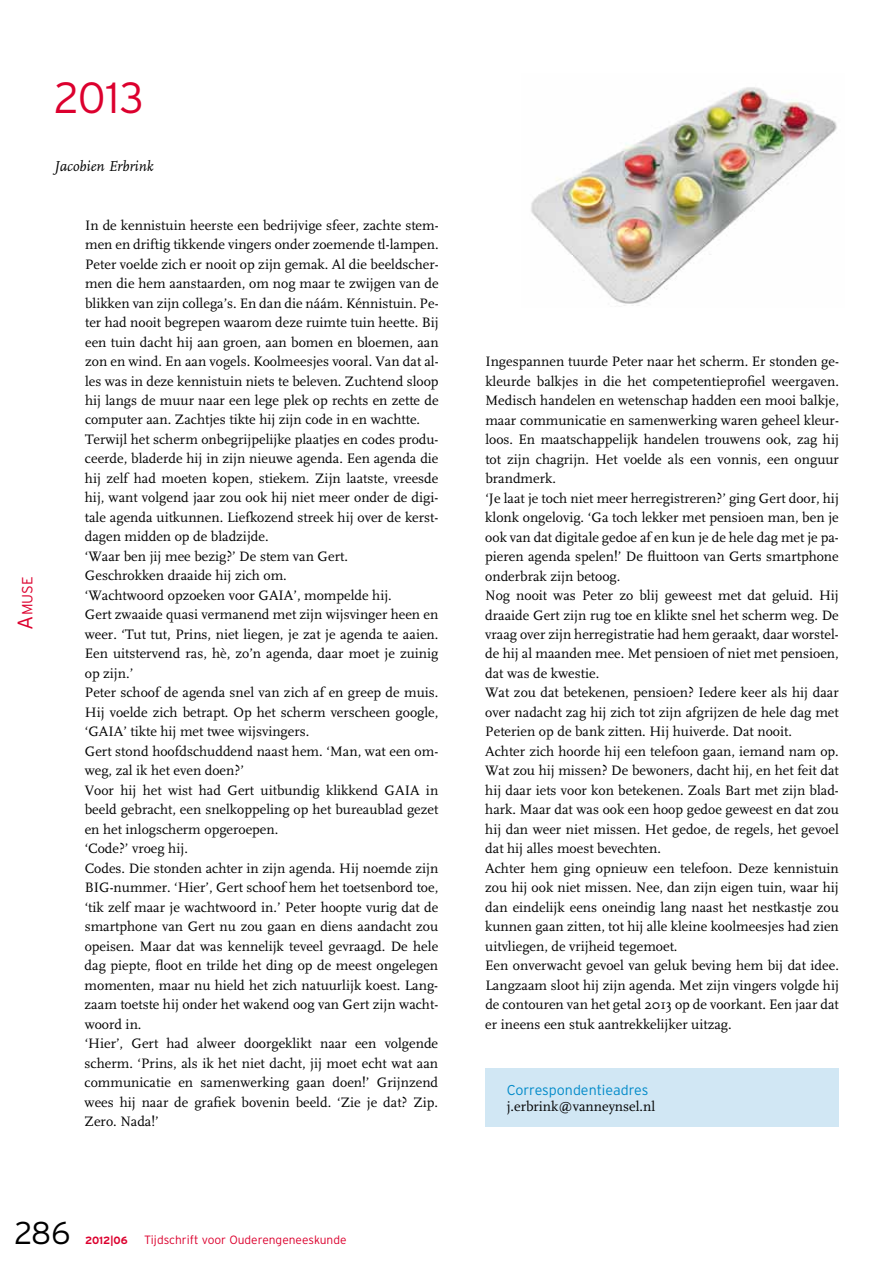
<style>
.page{position:relative;width:893px;height:1263px;background:#fff}
.page>*{position:absolute;margin:0;border:0;box-sizing:border-box;transform-origin:0 0}
.t1{font:300 43.5px "Interstate";color:#dc002e}
.t2{font:300 31.5px "Interstate";color:#000}
.t3{font:italic 15px "FF Scala";color:#000}
.t4{font:300 14.7px "Interstate";color:#dc002e}
.t5{font:14.25px/19.5px "FF Scala";color:#000}
.t6{font:300 14.25px "Interstate";color:#008ac9}
.t7{font:300 12px "Interstate";color:#dc002e}
.t8{font:700 10.5px "Interstate";color:#dc002e}
.s1{font-size:21px}
</style>
<div class="page">
<div style="left:485px;top:1068px;width:354px;height:59px;background:#d1e7f4"></div>
<img style="left:531px;top:87px;width:306px;height:219px">
<h1 class="t1" style="left:54px;top:73px;width:91px">2013</h1>
<p class="t4" style="left:19px;top:630px;width:55px;rotate:-90deg"><span class="s1">A</span>MUSE</p>
<p class="t3" style="left:54px;top:158px;width:101px">Jacobien Erbrink</p>
<p class="t5" style="left:85px;top:215px;width:356px">In de kennistuin heerste een bedrijvige sfeer, zachte stem&shy;men en driftig tikkende vingers onder zoemende tl-lampen.<br>Peter voelde zich er nooit op zijn gemak. Al die beeldscher&shy;men die hem aanstaarden, om nog maar te zwijgen van de blikken van zijn collega’s. En dan die náám. Kénnistuin. Pe&shy;ter had nooit begrepen waarom deze ruimte tuin heette. Bij een tuin dacht hij aan groen, aan bomen en bloemen, aan zon en wind. En aan vogels. Koolmeesjes vooral. Van dat al&shy;les was in deze kennistuin niets te beleven. Zuchtend sloop hij langs de muur naar een lege plek op rechts en zette de computer aan. Zachtjes tikte hij zijn code in en wachtte.<br>Terwijl het scherm onbegrijpelijke plaatjes en codes produ&shy;ceerde, bladerde hij in zijn nieuwe agenda. Een agenda die hij zelf had moeten kopen, stiekem. Zijn laatste, vreesde hij, want volgend jaar zou ook hij niet meer onder de digi&shy;tale agenda uitkunnen. Liefkozend streek hij over de kerst&shy;dagen midden op de bladzijde.<br>‘Waar ben jij mee bezig?’ De stem van Gert.<br>Geschrokken draaide hij zich om.<br>‘Wachtwoord opzoeken voor GAIA’, mompelde hij.<br>Gert zwaaide quasi vermanend met zijn wijsvinger heen en weer. ‘Tut tut, Prins, niet liegen, je zat je agenda te aaien.<br>Een uitstervend ras, hè, zo’n agenda, daar moet je zuinig op zijn.’<br>Peter schoof de agenda snel van zich af en greep de muis.<br>Hij voelde zich betrapt. Op het scherm verscheen google, ‘GAIA’ tikte hij met twee wijsvingers.<br>Gert stond hoofdschuddend naast hem. ‘Man, wat een om&shy;weg, zal ik het even doen?’<br>Voor hij het wist had Gert uitbundig klikkend GAIA in beeld gebracht, een snelkoppeling op het bureaublad gezet en het inlogscherm opgeroepen.<br>‘Code?’ vroeg hij.<br>Codes. Die stonden achter in zijn agenda. Hij noemde zijn BIG-nummer. ‘Hier’, Gert schoof hem het toetsenbord toe, ‘tik zelf maar je wachtwoord in.’ Peter hoopte vurig dat de smartphone van Gert nu zou gaan en diens aandacht zou opeisen. Maar dat was kennelijk teveel gevraagd. De hele dag piepte, floot en trilde het ding op de meest ongelegen momenten, maar nu hield het zich natuurlijk koest. Lang&shy;zaam toetste hij onder het wakend oog van Gert zijn wacht&shy;woord in.<br>‘Hier’, Gert had alweer doorgeklikt naar een volgende scherm. ‘Prins, als ik het niet dacht, jij moet echt wat aan communicatie en samenwerking gaan doen!’ Grijnzend wees hij naar de grafiek bovenin beeld. ‘Zie je dat? Zip.<br>Zero. Nada!’</p>
<h2 class="t2" style="left:15px;top:1215px;width:58px">286</h2>
<p class="t8" style="left:85px;top:1234px;width:44px">2012|06</p>
<p class="t7" style="left:144px;top:1233px;width:204px">Tijdschrift voor Ouderengeneeskunde</p>
<p class="t5" style="left:485px;top:352px;width:355px">Ingespannen tuurde Peter naar het scherm. Er stonden ge&shy;kleurde balkjes in die het competentieprofiel weergaven.<br>Medisch handelen en wetenschap hadden een mooi balkje, maar communicatie en samenwerking waren geheel kleur&shy;loos. En maatschappelijk handelen trouwens ook, zag hij tot zijn chagrijn. Het voelde als een vonnis, een onguur brandmerk.<br>‘Je laat je toch niet meer herregistreren?’ ging Gert door, hij klonk ongelovig. ‘Ga toch lekker met pensioen man, ben je ook van dat digitale gedoe af en kun je de hele dag met je pa&shy;pieren agenda spelen!’ De fluittoon van Gerts smartphone onderbrak zijn betoog.<br>Nog nooit was Peter zo blij geweest met dat geluid. Hij draaide Gert zijn rug toe en klikte snel het scherm weg. De vraag over zijn herregistratie had hem geraakt, daar worstel&shy;de hij al maanden mee. Met pensioen of niet met pensioen, dat was de kwestie.<br>Wat zou dat betekenen, pensioen? Iedere keer als hij daar over nadacht zag hij zich tot zijn afgrijzen de hele dag met Peterien op de bank zitten. Hij huiverde. Dat nooit.<br>Achter zich hoorde hij een telefoon gaan, iemand nam op.<br>Wat zou hij missen? De bewoners, dacht hij, en het feit dat hij daar iets voor kon betekenen. Zoals Bart met zijn blad&shy;hark. Maar dat was ook een hoop gedoe geweest en dat zou hij dan weer niet missen. Het gedoe, de regels, het gevoel dat hij alles moest bevechten.<br>Achter hem ging opnieuw een telefoon. Deze kennistuin zou hij ook niet missen. Nee, dan zijn eigen tuin, waar hij dan eindelijk eens oneindig lang naast het nestkastje zou kunnen gaan zitten, tot hij alle kleine koolmeesjes had zien uitvliegen, de vrijheid tegemoet.<br>Een onverwacht gevoel van geluk beving hem bij dat idee.<br>Langzaam sloot hij zijn agenda. Met zijn vingers volgde hij de contouren van het getal 2013 op de voorkant. Een jaar dat er ineens een stuk aantrekkelijker uitzag.</p>
<p class="t6" style="left:507px;top:1082px;width:143px">Correspondentieadres</p>
<p class="t5" style="left:507px;top:1097px;width:150px">j.erbrink@vanneynsel.nl</p>
</div>
